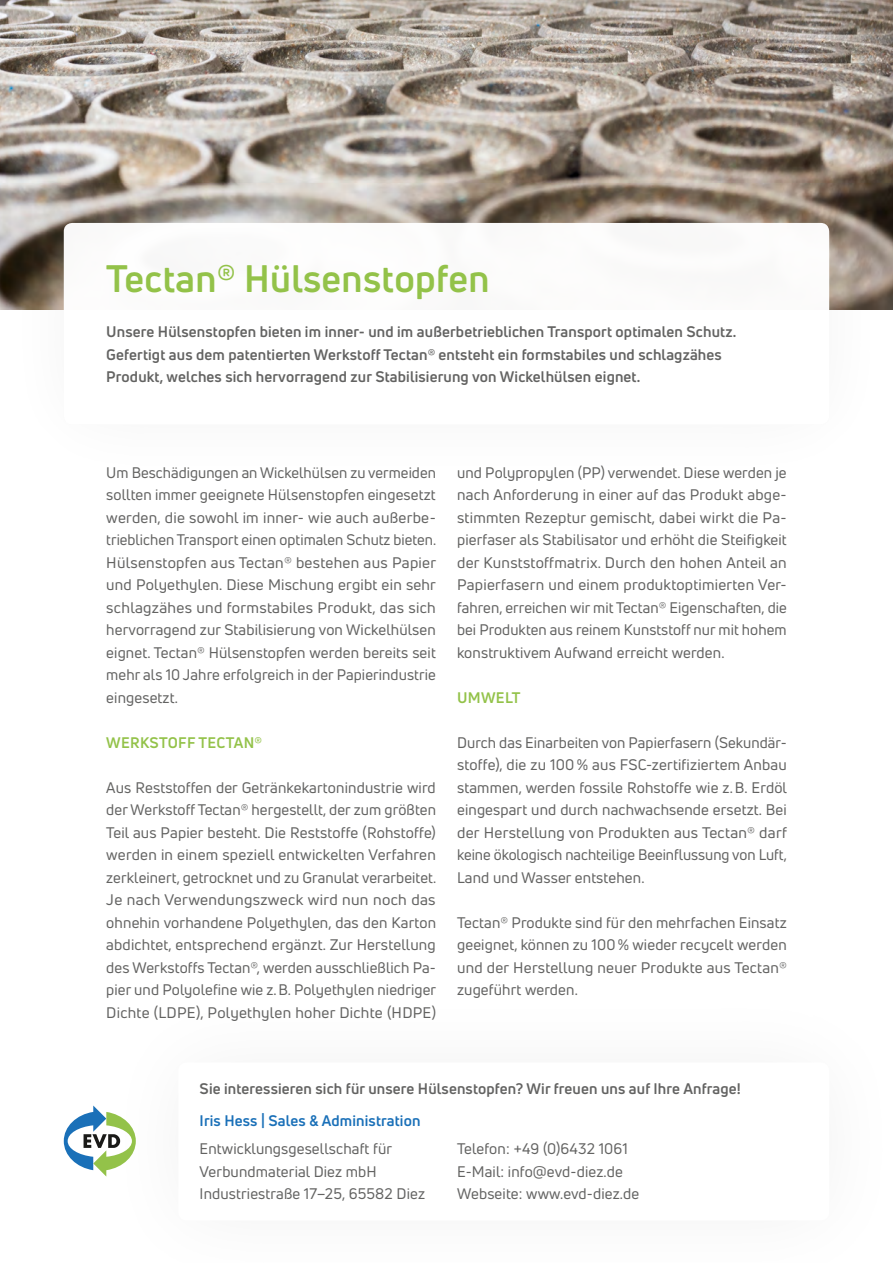
<style>
.page{position:relative;width:893px;height:1263px;background:#fff}
.page>*{position:absolute;margin:0;border:0;box-sizing:border-box;transform-origin:0 0}
.t1{font:700 37.5px "Uni Neue";letter-spacing:.01em;color:#93c249}
.t2{font:15px/22.5px "Uni Neue";letter-spacing:.01em;color:#636362;text-align:justify}
.t3{font:700 15px/22.5px "Uni Neue";letter-spacing:.01em;color:#636362}
.t4{font:700 15px "Uni Neue";letter-spacing:.01em;color:#1a70b8}
.t5{font:700 15px "Uni Neue";letter-spacing:.02em;color:#93c249}
</style>
<div class="page">
<img style="left:0;top:0;width:893px;height:143px">
<div style="left:0;top:143px;width:893px;height:361px;background:#1a1a18;opacity:.06"></div>
<div style="left:64px;top:223px;width:765px;height:202px;background:#fff;border-radius:9px"></div>
<svg style="left:64px;top:1105px;width:72px;height:71px"></svg>
<h1 class="t1" style="left:106px;top:255px;width:385px">Tectan® Hülsenstopfen</h1>
<p class="t3" style="left:106px;top:320px;width:631px">Unsere Hülsenstopfen bieten im inner- und im außerbetrieblichen Transport optimalen Schutz.<br>Gefertigt aus dem patentierten Werkstoff Tectan® entsteht ein formstabiles und schlagzähes<br>Produkt, welches sich hervorragend zur Stabilisierung von Wickelhülsen eignet.</p>
<p class="t2" style="left:106px;top:461px;width:331px">Um Beschädigungen an Wickelhülsen zu vermeiden sollten immer geeignete Hülsenstopfen eingesetzt werden, die sowohl im inner- wie auch außerbe&shy;trieblichen Transport einen optimalen Schutz bieten.<br>Hülsenstopfen aus Tectan® bestehen aus Papier und Polyethylen. Diese Mischung ergibt ein sehr schlagzähes und formstabiles Produkt, das sich hervorragend zur Stabilisierung von Wickelhülsen eignet. Tectan® Hülsenstopfen werden bereits seit mehr als 10 Jahre erfolgreich in der Papierindustrie eingesetzt.</p>
<p class="t5" style="left:106px;top:733px;width:157px">WERKSTOFF TECTAN®</p>
<p class="t2" style="left:106px;top:776px;width:331px">Aus Reststoffen der Getränkekartonindustrie wird der Werkstoff Tectan® hergestellt, der zum größten Teil aus Papier besteht. Die Reststoffe (Rohstoffe) werden in einem speziell entwickelten Verfahren zerkleinert, getrocknet und zu Granulat verarbeitet.<br>Je nach Verwendungszweck wird nun noch das ohnehin vorhandene Polyethylen, das den Karton abdichtet, entsprechend ergänzt. Zur Herstellung des Werkstoffs Tectan®, werden ausschließlich Pa&shy;pier und Polyolefine wie z.B. Polyethylen niedriger Dichte (LDPE), Polyethylen hoher Dichte (HDPE)</p>
<p class="t2" style="left:457px;top:461px;width:331px">und Polypropylen (PP) verwendet. Diese werden je nach Anforderung in einer auf das Produkt abge&shy;stimmten Rezeptur gemischt, dabei wirkt die Pa&shy;pierfaser als Stabilisator und erhöht die Steifigkeit der Kunststoffmatrix. Durch den hohen Anteil an Papierfasern und einem produktoptimierten Ver&shy;fahren, erreichen wir mit Tectan® Eigenschaften, die bei Produkten aus reinem Kunststoff nur mit hohem konstruktivem Aufwand erreicht werden.</p>
<p class="t5" style="left:457px;top:688px;width:65px">UMWELT</p>
<p class="t2" style="left:457px;top:731px;width:331px">Durch das Einarbeiten von Papierfasern (Sekundär&shy;stoffe), die zu 100% aus FSC-zertifiziertem Anbau stammen, werden fossile Rohstoffe wie z.B. Erdöl eingespart und durch nachwachsende ersetzt. Bei der Herstellung von Produkten aus Tectan® darf keine ökologisch nachteilige Beeinflussung von Luft, Land und Wasser entstehen.</p>
<p class="t2" style="left:457px;top:911px;width:331px">Tectan® Produkte sind für den mehrfachen Einsatz geeignet, können zu 100% wieder recycelt werden und der Herstellung neuer Produkte aus Tectan® zugeführt werden.</p>
<p class="t3" style="left:200px;top:1078px;width:543px">Sie interessieren sich für unsere Hülsenstopfen? Wir freuen uns auf Ihre Anfrage!</p>
<p class="t4" style="left:200px;top:1112px;width:222px">Iris Hess | Sales &amp; Administration</p>
<p class="t2" style="left:200px;top:1137px;width:227px;text-align:left">Entwicklungsgesellschaft für<br>Verbundmaterial Diez mbH<br>Industriestraße 17–25, 65582 Diez</p>
<p class="t2" style="left:457px;top:1137px;width:184px;text-align:left">Telefon: +49 (0)6432 1061<br>E-Mail: info@evd-diez.de<br>Webseite: www.evd-diez.de</p>
</div>
